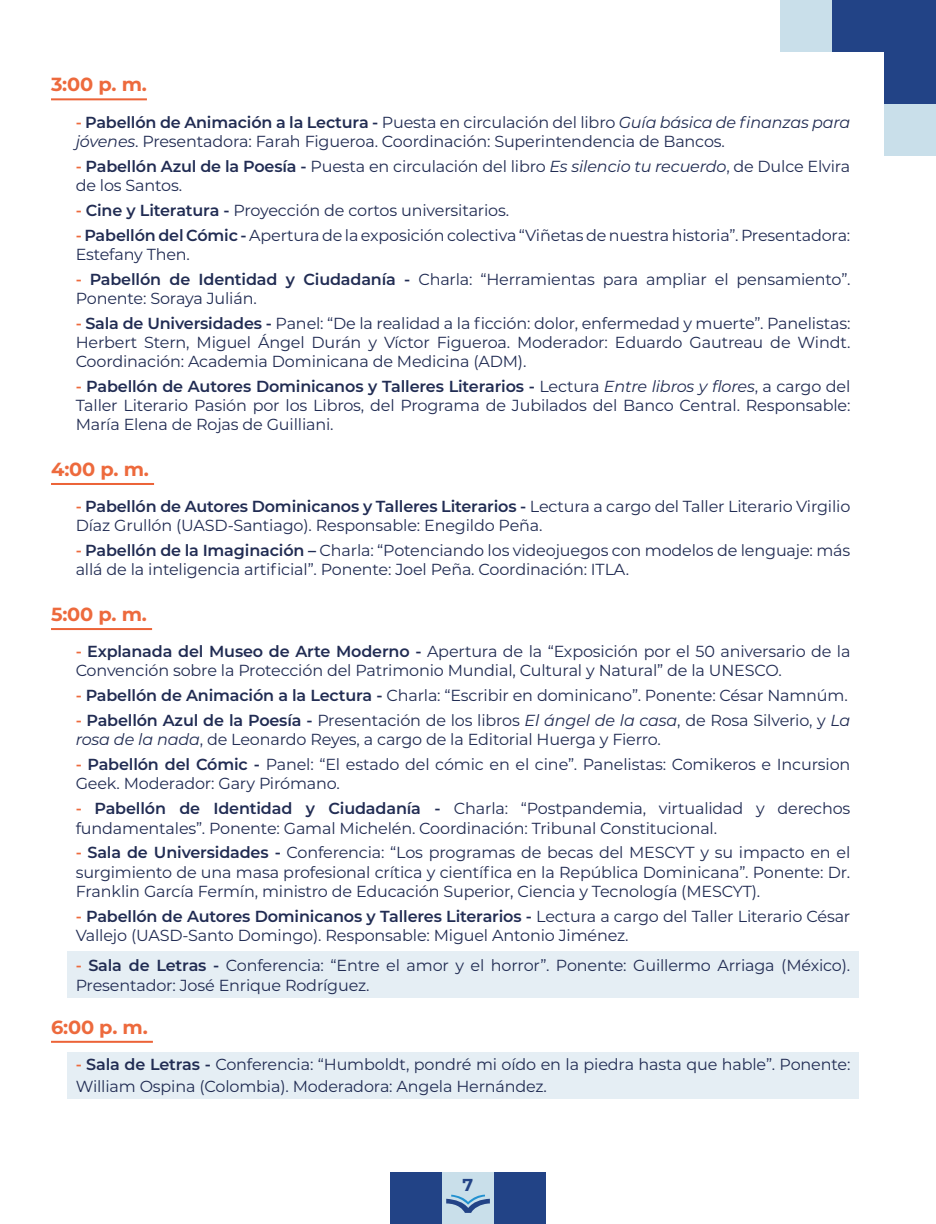
<style>
.page{position:relative;width:936px;height:1224px;background:#fff}
.page>*{position:absolute;margin:0;border:0;box-sizing:border-box;transform-origin:0 0}
.t1{font:700 19px "Montserrat";letter-spacing:-.01em;color:#ed6a3d}
.t2{font:700 17.2px "Montserrat";color:#224386}
.t3{font:16px/19.2px "Montserrat";letter-spacing:-.01em;color:#212c53}
.s1{font-weight:600;color:#ed6a3d}
.s2{font-weight:600}
.s3{font-style:italic}
</style>
<div class="page">
<div style="left:67px;top:951px;width:792px;height:46px;background:#e5eef4"></div>
<div style="left:67px;top:1053px;width:792px;height:46px;background:#e5eef4"></div>
<div style="left:780px;top:0;width:52px;height:52px;background:#c9dfea"></div>
<div style="left:832px;top:0;width:52px;height:52px;background:#224386"></div>
<div style="left:884px;top:0;width:52px;height:52px;background:#224386"></div>
<div style="left:884px;top:52px;width:52px;height:52px;background:#224386"></div>
<div style="left:884px;top:104px;width:52px;height:52px;background:#c9dfea"></div>
<div style="left:390px;top:1172px;width:52px;height:52px;background:#224386"></div>
<div style="left:442px;top:1172px;width:52px;height:52px;background:#c9dfea"></div>
<div style="left:494px;top:1172px;width:52px;height:52px;background:#224386"></div>
<svg style="left:446px;top:1194px;width:44px;height:19px"></svg>
<hr style="left:51px;top:98px;width:96px;height:2px;background:#ec6337">
<hr style="left:51px;top:483px;width:103px;height:2px;background:#ec6337">
<hr style="left:51px;top:628px;width:101px;height:2px;background:#ec6337">
<hr style="left:51px;top:1041px;width:102px;height:2px;background:#ec6337">
<p class="t1" style="left:51px;top:71px;width:97px">3:00 p. m.</p>
<p class="t3" style="left:76px;top:112px;width:776px"><span class="s1">-</span> <span class="s2">Pabellón de Animación a la Lectura -</span> Puesta en circulación del libro <span class="s3">Guía básica de finanzas para jóvenes</span>. Presentadora: Farah Figueroa. Coordinación: Superintendencia de Bancos.</p>
<p class="t3" style="left:76px;top:156px;width:776px"><span class="s1">-</span> <span class="s2">Pabellón Azul de la Poesía -</span> Puesta en circulación del libro <span class="s3">Es silencio tu recuerdo</span>, de Dulce Elvira de los Santos.</p>
<p class="t3" style="left:76px;top:200px;width:435px"><span class="s1">-</span> <span class="s2">Cine y Literatura -</span> Proyección de cortos universitarios.</p>
<p class="t3" style="left:76px;top:225px;width:776px"><span class="s1">-</span> <span class="s2">Pabellón del Cómic -</span> Apertura de la exposición colectiva “Viñetas de nuestra historia”. Presentadora:<br>Estefany Then.</p>
<p class="t3" style="left:76px;top:269px;width:776px"><span class="s1">-</span> <span class="s2">Pabellón de Identidad y Ciudadanía -</span> Charla: “Herramientas para ampliar el pensamiento”.<br>Ponente: Soraya Julián.</p>
<p class="t3" style="left:76px;top:313px;width:776px;text-align:justify"><span class="s1">-</span> <span class="s2">Sala de Universidades -</span> Panel: “De la realidad a la ficción: dolor, enfermedad y muerte”. Panelistas:<br>Herbert Stern, Miguel Ángel Durán y Víctor Figueroa. Moderador: Eduardo Gautreau de Windt.<br>Coordinación: Academia Dominicana de Medicina (ADM).</p>
<p class="t3" style="left:76px;top:376px;width:776px;text-align:justify"><span class="s1">-</span> <span class="s2">Pabellón de Autores Dominicanos y Talleres Literarios -</span> Lectura <span class="s3">Entre libros y flores</span>, a cargo del Taller Literario Pasión por los Libros, del Programa de Jubilados del Banco Central. Responsable:<br>María Elena de Rojas de Guilliani.</p>
<p class="t1" style="left:51px;top:456px;width:99px">4:00 p. m.</p>
<p class="t3" style="left:76px;top:496px;width:776px"><span class="s1">-</span> <span class="s2">Pabellón de Autores Dominicanos y Talleres Literarios -</span> Lectura a cargo del Taller Literario Virgilio<br>Díaz Grullón (UASD-Santiago). Responsable: Enegildo Peña.</p>
<p class="t3" style="left:76px;top:540px;width:776px"><span class="s1">-</span> <span class="s2">Pabellón de la Imaginación –</span> Charla: “Potenciando los videojuegos con modelos de lenguaje: más allá de la inteligencia artificial”. Ponente: Joel Peña. Coordinación: ITLA.</p>
<p class="t1" style="left:51px;top:601px;width:97px">5:00 p. m.</p>
<p class="t3" style="left:76px;top:641px;width:776px"><span class="s1">-</span> <span class="s2">Explanada del Museo de Arte Moderno -</span> Apertura de la “Exposición por el 50 aniversario de la<br>Convención sobre la Protección del Patrimonio Mundial, Cultural y Natural” de la UNESCO.</p>
<p class="t3" style="left:76px;top:685px;width:774px"><span class="s1">-</span> <span class="s2">Pabellón de Animación a la Lectura -</span> Charla: “Escribir en dominicano”. Ponente: César Namnúm.</p>
<p class="t3" style="left:76px;top:710px;width:776px"><span class="s1">-</span> <span class="s2">Pabellón Azul de la Poesía -</span> Presentación de los libros <span class="s3">El ángel de la casa</span>, de Rosa Silverio, y <span class="s3">La rosa de la nada</span>, de Leonardo Reyes, a cargo de la Editorial Huerga y Fierro.</p>
<p class="t3" style="left:76px;top:754px;width:776px"><span class="s1">-</span> <span class="s2">Pabellón del Cómic -</span> Panel: “El estado del cómic en el cine”. Panelistas: Comikeros e Incursion<br>Geek. Moderador: Gary Pirómano.</p>
<p class="t3" style="left:76px;top:798px;width:776px"><span class="s1">-</span> <span class="s2">Pabellón de Identidad y Ciudadanía -</span> Charla: “Postpandemia, virtualidad y derechos fundamentales”. Ponente: Gamal Michelén. Coordinación: Tribunal Constitucional.</p>
<p class="t3" style="left:76px;top:843px;width:776px;text-align:justify"><span class="s1">-</span> <span class="s2">Sala de Universidades -</span> Conferencia: “Los programas de becas del MESCYT y su impacto en el surgimiento de una masa profesional crítica y científica en la República Dominicana”. Ponente: Dr.<br>Franklin García Fermín, ministro de Educación Superior, Ciencia y Tecnología (MESCYT).</p>
<p class="t3" style="left:76px;top:906px;width:776px"><span class="s1">-</span> <span class="s2">Pabellón de Autores Dominicanos y Talleres Literarios -</span> Lectura a cargo del Taller Literario César<br>Vallejo (UASD-Santo Domingo). Responsable: Miguel Antonio Jiménez.</p>
<p class="t3" style="left:76px;top:956px;width:776px"><span class="s1">-</span> <span class="s2">Sala de Letras -</span> Conferencia: “Entre el amor y el horror”. Ponente: Guillermo Arriaga (México).<br>Presentador: José Enrique Rodríguez.</p>
<p class="t1" style="left:51px;top:1013px;width:98px">6:00 p. m.</p>
<p class="t3" style="left:76px;top:1053px;width:776px;line-height:21.6px"><span class="s1">-</span> <span class="s2">Sala de Letras -</span> Conferencia: “Humboldt, pondré mi oído en la piedra hasta que hable”. Ponente:<br>William Ospina (Colombia). Moderadora: Angela Hernández.</p>
<p class="t2" style="left:463px;top:1172px;width:12px">7</p>
</div>
